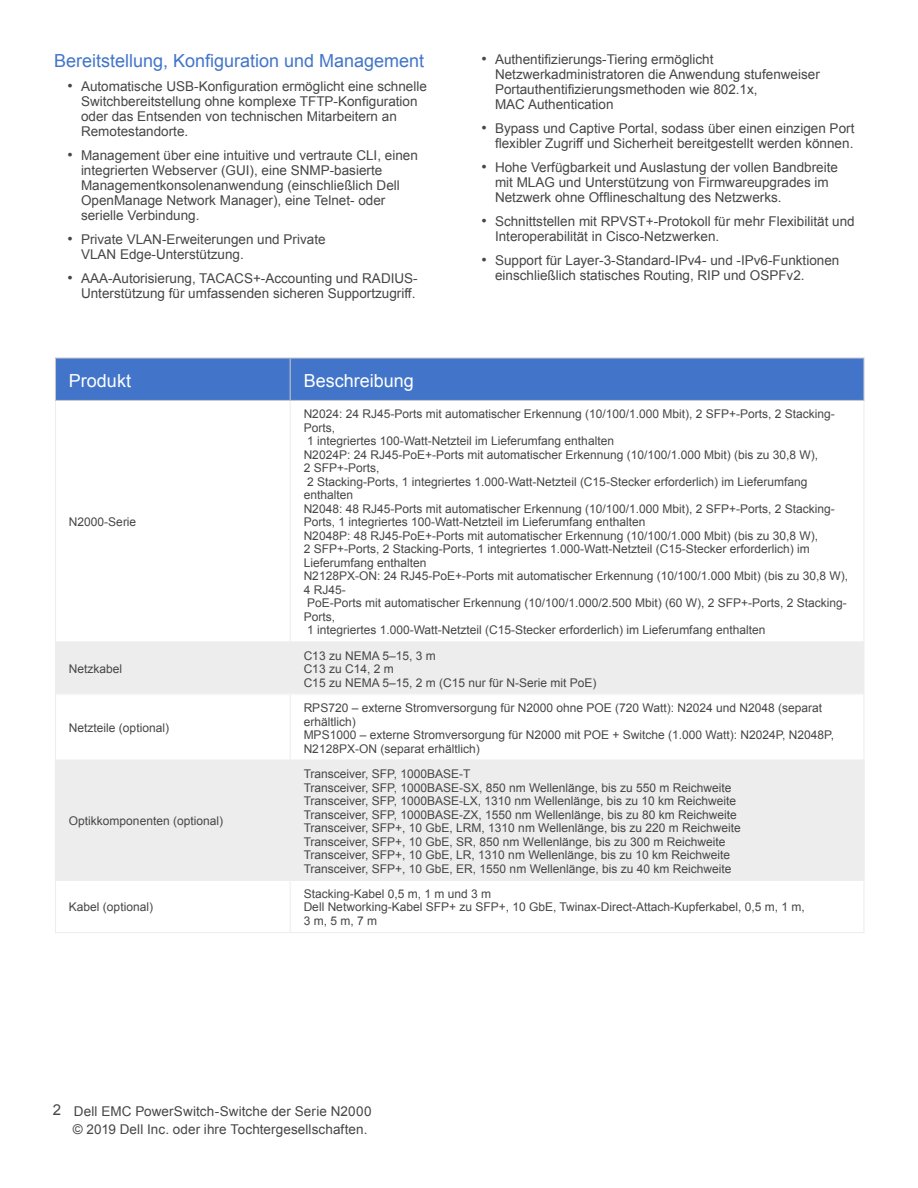
<style>
.page{position:relative;width:918px;height:1188px;background:#fff}
.page>*{position:absolute;margin:0;border:0;box-sizing:border-box;transform-origin:0 0}
.Body_Headline{font:18px "Arial";color:#4275ca}
.t1{font:18px "Arial";color:#fff}
.t2{font:13.5px/15px "Arial";color:#464646}
.Table_Text{font:12px/13.5px "Arial";color:#464646}
.s1{font-size:15px}
</style>
<div class="page">
<div style="left:56px;top:359px;width:807px;height:41px;background:#4275ca"></div>
<div style="left:56px;top:642px;width:807px;height:52px;background:#ededed"></div>
<div style="left:56px;top:761px;width:807px;height:118px;background:#ededed"></div>
<hr style="left:290px;top:401px;width:1px;height:240px;background:#ededed">
<hr style="left:55px;top:641px;width:235px;height:1px;background:#ededed">
<hr style="left:290px;top:641px;width:575px;height:1px;background:#ededed">
<hr style="left:290px;top:642px;width:1px;height:52px;background:#ededed">
<hr style="left:290px;top:695px;width:1px;height:64px;background:#ededed">
<hr style="left:290px;top:881px;width:1px;height:51px;background:#ededed">
<hr style="left:55px;top:932px;width:235px;height:1px;background:#ededed">
<hr style="left:290px;top:932px;width:575px;height:1px;background:#ededed">
<hr style="left:56px;top:694px;width:234px;height:1px;background:#f6f6f6">
<hr style="left:290px;top:694px;width:573px;height:1px;background:#f6f6f6">
<hr style="left:55px;top:401px;width:1px;height:240px;background:#ededed">
<hr style="left:863px;top:401px;width:2px;height:240px;background:#ededed">
<hr style="left:55px;top:642px;width:1px;height:52px;background:#ededed">
<hr style="left:863px;top:642px;width:2px;height:52px;background:#ededed">
<hr style="left:55px;top:694px;width:1px;height:65px;background:#ededed">
<hr style="left:55px;top:881px;width:1px;height:51px;background:#ededed">
<hr style="left:863px;top:694px;width:2px;height:65px;background:#ededed">
<hr style="left:863px;top:881px;width:2px;height:51px;background:#ededed">
<hr style="left:55px;top:759px;width:235px;height:2px;background:#ededed">
<hr style="left:55px;top:761px;width:1px;height:118px;background:#ededed">
<hr style="left:55px;top:879px;width:235px;height:2px;background:#ededed">
<hr style="left:290px;top:759px;width:575px;height:2px;background:#ededed">
<hr style="left:289px;top:761px;width:2px;height:118px;background:#ededed">
<hr style="left:863px;top:761px;width:2px;height:118px;background:#ededed">
<hr style="left:290px;top:879px;width:575px;height:2px;background:#ededed">
<hr style="left:55px;top:359px;width:1px;height:41px;background:#c7c8c6">
<hr style="left:55px;top:357px;width:235px;height:2px;background:#c7c8c6">
<hr style="left:55px;top:400px;width:235px;height:1px;background:#c7c8c6">
<hr style="left:290px;top:359px;width:1px;height:41px;background:#c7c8c6">
<hr style="left:290px;top:357px;width:575px;height:2px;background:#c7c8c6">
<hr style="left:863px;top:359px;width:2px;height:41px;background:#c7c8c6">
<hr style="left:290px;top:400px;width:575px;height:1px;background:#c7c8c6">
<p class="Body_Headline" style="left:54px;top:49px;width:372px">Bereitstellung, Konfiguration und Management</p>
<p class="t2" style="left:81px;top:79px;width:347px;text-indent:-14px"><span class="s1">•</span> Automatische USB-Konfiguration ermöglicht eine schnelle Switchbereitstellung ohne komplexe TFTP-Konfiguration oder das Entsenden von technischen Mitarbeitern an Remotestandorte.</p>
<p class="t2" style="left:81px;top:148px;width:338px;text-indent:-14px"><span class="s1">•</span> Management über eine intuitive und vertraute CLI, einen integrierten Webserver (GUI), eine SNMP-basierte Managementkonsolenanwendung (einschließlich Dell OpenManage Network Manager), eine Telnet- oder serielle Verbindung.</p>
<p class="t2" style="left:81px;top:232px;width:246px;text-indent:-14px"><span class="s1">•</span> Private VLAN-Erweiterungen und Private<br>VLAN Edge-Unterstützung.</p>
<p class="t2" style="left:68px;top:271px;width:352px;text-align:right"><span class="s1">•</span> AAA-Autorisierung, TACACS+-Accounting und RADIUS-<br>Unterstützung für umfassenden sicheren Supportzugriff.</p>
<p class="t1" style="left:69px;top:368px;width:64px">Produkt</p>
<p class="t1" style="left:304px;top:368px;width:112px">Beschreibung</p>
<p class="t2" style="left:495px;top:52px;width:326px;text-indent:-14px"><span class="s1">•</span> Authentifizierungs-Tiering ermöglicht Netzwerkadministratoren die Anwendung stufenweiser Portauthentifizierungsmethoden wie 802.1x,<br>MAC Authentication</p>
<p class="t2" style="left:482px;top:121px;width:374px;text-align:right"><span class="s1">•</span> Bypass und Captive Portal, sodass über einen einzigen Port flexibler Zugriff und Sicherheit bereitgestellt werden können.</p>
<p class="t2" style="left:495px;top:160px;width:344px;text-indent:-14px"><span class="s1">•</span> Hohe Verfügbarkeit und Auslastung der vollen Bandbreite mit MLAG und Unterstützung von Firmwareupgrades im<br>Netzwerk ohne Offlineschaltung des Netzwerks.</p>
<p class="t2" style="left:495px;top:214px;width:361px;text-indent:-14px"><span class="s1">•</span> Schnittstellen mit RPVST+-Protokoll für mehr Flexibilität und<br>Interoperabilität in Cisco-Netzwerken.</p>
<p class="t2" style="left:495px;top:253px;width:346px;text-indent:-14px"><span class="s1">•</span> Support für Layer-3-Standard-IPv4- und -IPv6-Funktionen einschließlich statisches Routing, RIP und OSPFv2.</p>
<p class="Table_Text" style="left:69px;top:515px;width:69px">N2000-Serie</p>
<p class="Table_Text" style="left:69px;top:662px;width:55px">Netzkabel</p>
<p class="Table_Text" style="left:69px;top:721px;width:102px">Netzteile (optional)</p>
<p class="Table_Text" style="left:69px;top:814px;width:156px">Optikkomponenten (optional)</p>
<p class="Table_Text" style="left:69px;top:900px;width:86px">Kabel (optional)</p>
<p class="Table_Text" style="left:304px;top:407px;width:533px">N2024: 24 RJ45-Ports mit automatischer Erkennung (10/100/1.000 Mbit), 2 SFP+-Ports, 2 Stacking-<br>Ports,<br>1 integriertes 100-Watt-Netzteil im Lieferumfang enthalten</p>
<p class="Table_Text" style="left:304px;top:448px;width:516px">N2024P: 24 RJ45-PoE+-Ports mit automatischer Erkennung (10/100/1.000 Mbit) (bis zu 30,8 W), 2 SFP+-Ports,<br>2 Stacking-Ports, 1 integriertes 1.000-Watt-Netzteil (C15-Stecker erforderlich) im Lieferumfang enthalten</p>
<p class="Table_Text" style="left:304px;top:502px;width:533px">N2048: 48 RJ45-Ports mit automatischer Erkennung (10/100/1.000 Mbit), 2 SFP+-Ports, 2 Stacking-<br>Ports, 1 integriertes 100-Watt-Netzteil im Lieferumfang enthalten</p>
<p class="Table_Text" style="left:304px;top:529px;width:516px">N2048P: 48 RJ45-PoE+-Ports mit automatischer Erkennung (10/100/1.000 Mbit) (bis zu 30,8 W),<br>2 SFP+-Ports, 2 Stacking-Ports, 1 integriertes 1.000-Watt-Netzteil (C15-Stecker erforderlich) im<br>Lieferumfang enthalten</p>
<p class="Table_Text" style="left:304px;top:569px;width:546px">N2128PX-ON: 24 RJ45-PoE+-Ports mit automatischer Erkennung (10/100/1.000 Mbit) (bis zu 30,8 W),<br>4 RJ45-</p>
<p class="Table_Text" style="left:304px;top:596px;width:545px">PoE-Ports mit automatischer Erkennung (10/100/1.000/2.500 Mbit) (60 W), 2 SFP+-Ports, 2 Stacking-<br>Ports,<br>1 integriertes 1.000-Watt-Netzteil (C15-Stecker erforderlich) im Lieferumfang enthalten</p>
<p class="Table_Text" style="left:304px;top:649px;width:134px">C13 zu NEMA 5–15, 3 m</p>
<p class="Table_Text" style="left:304px;top:662px;width:92px">C13 zu C14, 2 m</p>
<p class="Table_Text" style="left:304px;top:676px;width:294px">C15 zu NEMA 5–15, 2 m (C15 nur für N-Serie mit PoE)</p>
<p class="Table_Text" style="left:304px;top:701px;width:520px">RPS720 – externe Stromversorgung für N2000 ohne POE (720 Watt): N2024 und N2048 (separat erhältlich)</p>
<p class="Table_Text" style="left:304px;top:728px;width:532px">MPS1000 – externe Stromversorgung für N2000 mit POE + Switche (1.000 Watt): N2024P, N2048P,<br>N2128PX-ON (separat erhältlich)</p>
<p class="Table_Text" style="left:304px;top:767px;width:168px">Transceiver, SFP, 1000BASE-T</p>
<p class="Table_Text" style="left:304px;top:781px;width:429px">Transceiver, SFP, 1000BASE-SX, 850 nm Wellenlänge, bis zu 550 m Reichweite</p>
<p class="Table_Text" style="left:304px;top:794px;width:434px">Transceiver, SFP, 1000BASE-LX, 1310 nm Wellenlänge, bis zu 10 km Reichweite</p>
<p class="Table_Text" style="left:304px;top:808px;width:435px">Transceiver, SFP, 1000BASE-ZX, 1550 nm Wellenlänge, bis zu 80 km Reichweite</p>
<p class="Table_Text" style="left:304px;top:821px;width:439px">Transceiver, SFP+, 10 GbE, LRM, 1310 nm Wellenlänge, bis zu 220 m Reichweite</p>
<p class="Table_Text" style="left:304px;top:835px;width:423px">Transceiver, SFP+, 10 GbE, SR, 850 nm Wellenlänge, bis zu 300 m Reichweite</p>
<p class="Table_Text" style="left:304px;top:848px;width:428px">Transceiver, SFP+, 10 GbE, LR, 1310 nm Wellenlänge, bis zu 10 km Reichweite</p>
<p class="Table_Text" style="left:304px;top:862px;width:429px">Transceiver, SFP+, 10 GbE, ER, 1550 nm Wellenlänge, bis zu 40 km Reichweite</p>
<p class="Table_Text" style="left:304px;top:887px;width:189px">Stacking-Kabel 0,5 m, 1 m und 3 m</p>
<p class="Table_Text" style="left:304px;top:900px;width:503px">Dell Networking-Kabel SFP+ zu SFP+, 10 GbE, Twinax-Direct-Attach-Kupferkabel, 0,5 m, 1 m,<br>3m, 5m, 7m</p>
<p class="t2" style="left:73px;top:1102px;width:300px;line-height:18px;text-indent:-20px"><span class="s1">2</span> Dell EMC PowerSwitch-Switche der Serie N2000 © 2019 Dell Inc. oder ihre Tochtergesellschaften.</p>
</div>
